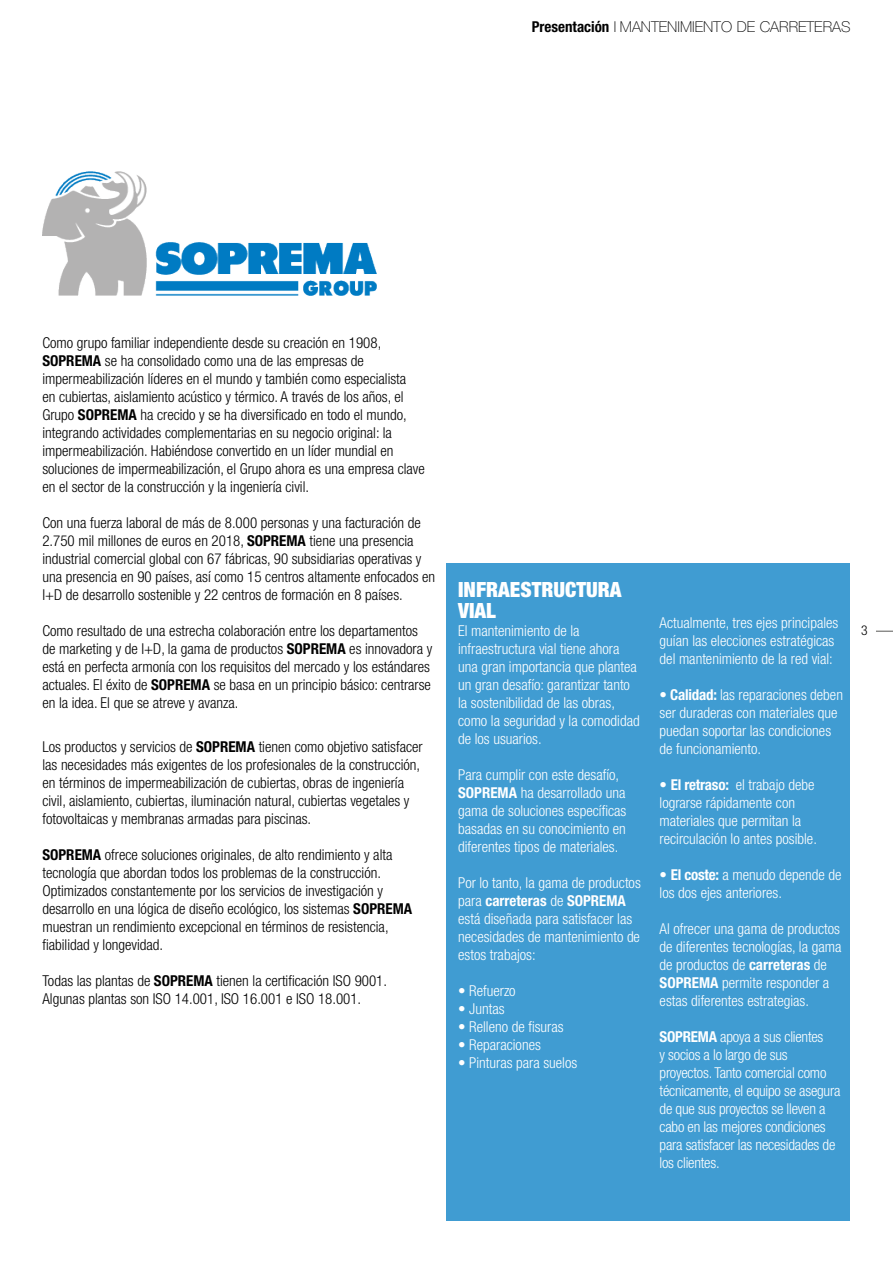
<style>
.page{position:relative;width:893px;height:1263px;background:#fff}
.page>*{position:absolute;margin:0;border:0;box-sizing:border-box;transform-origin:0 0}
.t1{font:900 condensed 21px/21px "Helvetica Neue LT Std";color:#fff}
.t2{font:300 condensed 15px/18px "Helvetica Neue LT Std";color:#000}
.t3{font:300 condensed 15px/18px "Helvetica Neue LT Std";color:#fff}
.t4{font:100 15px "Helvetica Neue LT Std";color:#000}
.t5{font:300 condensed 13.5px "Helvetica Neue LT Std";color:#000}
.s1{font-weight:700;font-stretch:condensed}
.s2{font-stretch:expanded}
.s3{font-weight:700}
</style>
<div class="page">
<div style="left:446px;top:563px;width:404px;height:657px;background:#409cd2"></div>
<svg style="left:876px;top:631px;width:17px;height:1px"></svg>
<img style="left:43px;top:172px;width:333px;height:124px">
<p class="t4" style="left:532px;top:18px;width:320px"><span class="s1">Presentación</span> <span class="s2">l</span> MANTENIMIENTO DE CARRETERAS</p>
<p class="t2" style="left:42px;top:333px;width:384px">Como grupo familiar independiente desde su creación en 1908, <span class="s3">SOPREMA</span> se ha consolidado como una de las empresas de impermeabilización líderes en el mundo y también como especialista<br>en cubiertas, aislamiento acústico y térmico. A través de los años, el Grupo <span class="s3">SOPREMA</span> ha crecido y se ha diversificado en todo el mundo, integrando actividades complementarias en su negocio original: la impermeabilización. Habiéndose convertido en un líder mundial en soluciones de impermeabilización, el Grupo ahora es una empresa clave en el sector de la construcción y la ingeniería civil.</p>
<p class="t2" style="left:42px;top:513px;width:394px">Con una fuerza laboral de más de 8.000 personas y una facturación de 2.750 mil millones de euros en 2018, <span class="s3">SOPREMA</span> tiene una presencia industrial comercial global con 67 fábricas, 90 subsidiarias operativas y una presencia en 90 países, así como 15 centros altamente enfocados en I+D de desarrollo sostenible y 22 centros de formación en 8 países.</p>
<p class="t2" style="left:42px;top:621px;width:391px">Como resultado de una estrecha colaboración entre los departamentos de marketing y de I+D, la gama de productos <span class="s3">SOPREMA</span> es innovadora y está en perfecta armonía con los requisitos del mercado y los estándares actuales. El éxito de <span class="s3">SOPREMA</span> se basa en un principio básico: centrarse en la idea. El que se atreve y avanza.</p>
<p class="t2" style="left:42px;top:738px;width:382px">Los productos y servicios de <span class="s3">SOPREMA</span> tienen como objetivo satisfacer las necesidades más exigentes de los profesionales de la construcción, en términos de impermeabilización de cubiertas, obras de ingeniería civil, aislamiento, cubiertas, iluminación natural, cubiertas vegetales y fotovoltaicas y membranas armadas para piscinas.</p>
<p class="t2" style="left:42px;top:846px;width:371px"><span class="s3">SOPREMA</span> ofrece soluciones originales, de alto rendimiento y alta tecnología que abordan todos los problemas de la construcción.<br>Optimizados constantemente por los servicios de investigación y desarrollo en una lógica de diseño ecológico, los sistemas <span class="s3">SOPREMA </span>muestran un rendimiento excepcional en términos de resistencia, fiabilidad y longevidad.</p>
<p class="t2" style="left:42px;top:972px;width:346px">Todas las plantas de <span class="s3">SOPREMA</span> tienen la certificación ISO 9001.<br>Algunas plantas son ISO 14.001, ISO 16.001 e ISO 18.001.</p>
<h1 class="t1" style="left:458px;top:578px;width:165px">INFRAESTRUCTURA<br>VIAL</h1>
<p class="t3" style="left:458px;top:621px;width:183px">El mantenimiento de la infraestructura vial tiene ahora una gran importancia que plantea un gran desafío: garantizar tanto la sostenibilidad de las obras, como la seguridad y la comodidad de los usuarios.</p>
<p class="t3" style="left:458px;top:765px;width:170px">Para cumplir con este desafío,<br><span class="s3">SOPREMA</span> ha desarrollado una gama de soluciones específicas basadas en su conocimiento en diferentes tipos de materiales.</p>
<p class="t3" style="left:458px;top:873px;width:184px">Por lo tanto, la gama de productos para <span class="s3">carreteras</span> de <span class="s3">SOPREMA </span>está diseñada para satisfacer las necesidades de mantenimiento de estos trabajos:</p>
<p class="t3" style="left:458px;top:981px;width:59px">• Refuerzo</p>
<p class="t3" style="left:458px;top:999px;width:48px">• Juntas</p>
<p class="t3" style="left:458px;top:1017px;width:107px">• Relleno de fisuras</p>
<p class="t3" style="left:458px;top:1035px;width:84px">• Reparaciones</p>
<p class="t3" style="left:458px;top:1053px;width:121px">• Pinturas para suelos</p>
<p class="t3" style="left:660px;top:614px;width:180px">Actualmente, tres ejes principales guían las elecciones estratégicas del mantenimiento de la red vial:</p>
<p class="t3" style="left:660px;top:686px;width:185px">• <span class="s3">Calidad:</span> las reparaciones deben ser duraderas con materiales que puedan soportar las condiciones de funcionamiento.</p>
<p class="t3" style="left:660px;top:776px;width:159px">• <span class="s3">El retraso:</span> el trabajo debe lograrse rápidamente con materiales que permitan la recirculación lo antes posible.</p>
<p class="t3" style="left:660px;top:866px;width:183px">• <span class="s3">El coste:</span> a menudo depende de los dos ejes anteriores.</p>
<p class="t3" style="left:660px;top:920px;width:183px">Al ofrecer una gama de productos de diferentes tecnologías, la gama de productos de <span class="s3">carreteras</span> de<br><span class="s3">SOPREMA</span> permite responder a estas diferentes estrategias.</p>
<p class="t3" style="left:660px;top:1028px;width:182px"><span class="s3">SOPREMA</span> apoya a sus clientes<br>y socios a lo largo de sus proyectos. Tanto comercial como técnicamente, el equipo se asegura de que sus proyectos se lleven a cabo en las mejores condiciones para satisfacer las necesidades de los clientes.</p>
<p class="t5" style="left:861px;top:622px;width:8px">3</p>
</div>
